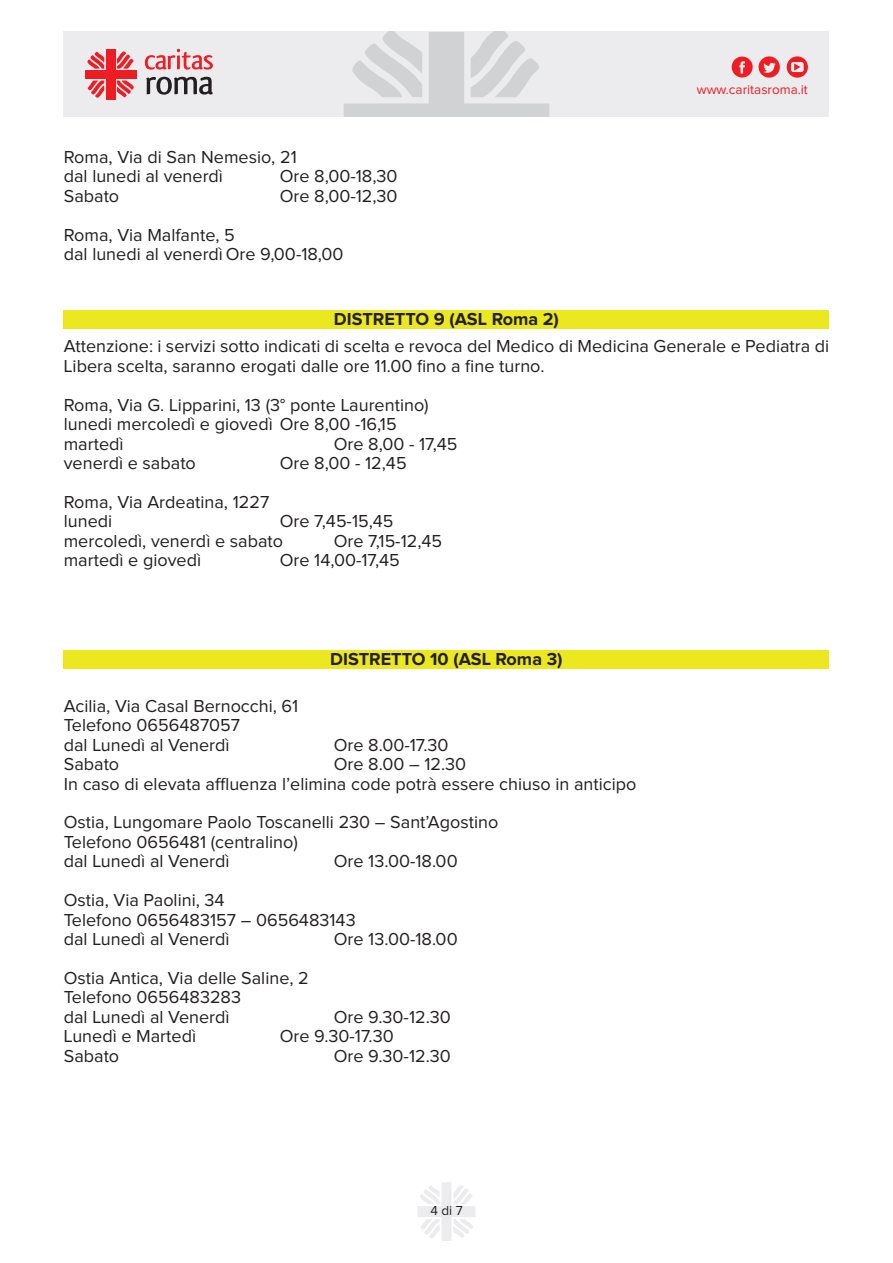
<style>
.page{position:relative;width:893px;height:1263px;background:#fff}
.page>*{position:absolute;margin:0;border:0;box-sizing:border-box;transform-origin:0 0}
.t1{font:18px/19.4px "Proxima Nova";color:#231f20}
.t2{font:700 18px "Proxima Nova";color:#231f20}
.t3{font:13.5px "Proxima Nova";color:#ee1d23}
.t4{font:13.5px "Proxima Nova";color:#231f20}
</style>
<div class="page">
<svg style="left:417px;top:1182px;width:58px;height:59px"></svg>
<div style="left:64px;top:32px;width:765px;height:85px;background:#ececee"></div>
<svg style="left:344px;top:32px;width:205px;height:85px"></svg>
<div style="left:106px;top:49px;width:9px;height:51px;background:#ee1d23"></div>
<div style="left:85px;top:70px;width:51px;height:9px;background:#ee1d23"></div>
<svg style="left:87px;top:51px;width:17px;height:18px"></svg>
<svg style="left:117px;top:81px;width:17px;height:17px"></svg>
<svg style="left:117px;top:51px;width:17px;height:18px"></svg>
<svg style="left:87px;top:81px;width:17px;height:17px"></svg>
<svg style="left:145px;top:49px;width:68px;height:21px"></svg>
<svg style="left:146px;top:77px;width:67px;height:18px"></svg>
<svg style="left:732px;top:56px;width:48px;height:22px"></svg>
<svg style="left:787px;top:56px;width:21px;height:22px"></svg>
<div style="left:64px;top:310px;width:765px;height:18px;background:#ece820"></div>
<div style="left:64px;top:650px;width:765px;height:18px;background:#ece820"></div>
<p class="t1" style="left:64px;top:148px;width:234px">Roma, Via di San Nemesio, 21 dal lunedi al venerdì</p>
<p class="t1" style="left:280px;top:168px;width:119px">Ore 8,00-18,30</p>
<p class="t1" style="left:64px;top:187px;width:57px">Sabato</p>
<p class="t1" style="left:280px;top:187px;width:119px">Ore 8,00-12,30</p>
<p class="t1" style="left:64px;top:226px;width:281px">Roma, Via Malfante, 5<br>dal lunedi al venerdìOre 9,00-18,00</p>
<p class="t3" style="left:697px;top:84px;width:113px">www.caritasroma.it</p>
<p class="t2" style="left:334px;top:310px;width:226px">DISTRETTO 9 (ASL Roma 2)</p>
<p class="t1" style="left:64px;top:338px;width:767px">Attenzione: i servizi sotto indicati di scelta e revoca del Medico di Medicina Generale e Pediatra di<br>Libera scelta, saranno erogati dalle ore 11.00 fino a fine turno.</p>
<p class="t1" style="left:64px;top:396px;width:366px">Roma, Via G. Lipparini, 13 (3° ponte Laurentino) lunedi mercoledì e giovedì Ore 8,00 -16,15 martedì</p>
<p class="t1" style="left:334px;top:435px;width:125px">Ore 8,00 - 17,45</p>
<p class="t1" style="left:64px;top:454px;width:134px">venerdì e sabato</p>
<p class="t1" style="left:280px;top:454px;width:128px">Ore 8,00 - 12,45</p>
<p class="t1" style="left:64px;top:493px;width:207px">Roma, Via Ardeatina, 1227 lunedi</p>
<p class="t1" style="left:64px;top:512px;width:331px;text-indent:216px">Ore 7,45-15,45 mercoledì, venerdì e sabato</p>
<p class="t1" style="left:334px;top:532px;width:110px">Ore 7,15-12,45</p>
<p class="t1" style="left:64px;top:551px;width:139px">martedì e giovedì</p>
<p class="t1" style="left:280px;top:551px;width:122px">Ore 14,00-17,45</p>
<p class="t1" style="left:64px;top:697px;width:236px">Acilia, Via Casal Bernocchi, 61<br>Telefono 0656487057<br>dal Lunedì al Venerdì</p>
<p class="t2" style="left:330px;top:650px;width:234px">DISTRETTO 10 (ASL Roma 3)</p>
<p class="t1" style="left:334px;top:736px;width:116px">Ore 8.00-17.30</p>
<p class="t1" style="left:64px;top:755px;width:574px;text-indent:270px">Ore 8.00 – 12.30<br>In caso di elevata affluenza l’elimina code potrà essere chiuso in anticipo</p>
<p class="t1" style="left:64px;top:813px;width:436px">Ostia, Lungomare Paolo Toscanelli 230 – Sant’Agostino<br>Telefono 0656481 (centralino)<br>dal Lunedì al Venerdì</p>
<p class="t1" style="left:64px;top:755px;width:57px">Sabato</p>
<p class="t1" style="left:334px;top:852px;width:125px">Ore 13.00-18.00</p>
<p class="t1" style="left:64px;top:891px;width:293px">Ostia, Via Paolini, 34<br>Telefono 0656483157 – 0656483143 dal Lunedì al Venerdì</p>
<p class="t1" style="left:334px;top:930px;width:125px">Ore 13.00-18.00</p>
<p class="t1" style="left:64px;top:969px;width:246px">Ostia Antica, Via delle Saline, 2<br>Telefono 0656483283<br>dal Lunedì al Venerdì</p>
<p class="t1" style="left:334px;top:1008px;width:119px">Ore 9.30-12.30</p>
<p class="t1" style="left:64px;top:1027px;width:134px">Lunedì e Martedì</p>
<p class="t1" style="left:280px;top:1027px;width:116px">Ore 9.30-17.30</p>
<p class="t1" style="left:64px;top:1047px;width:57px">Sabato</p>
<p class="t1" style="left:334px;top:1047px;width:119px">Ore 9.30-12.30</p>
<p class="t4" style="left:430px;top:1204px;width:34px">4 di 7</p>
</div>
